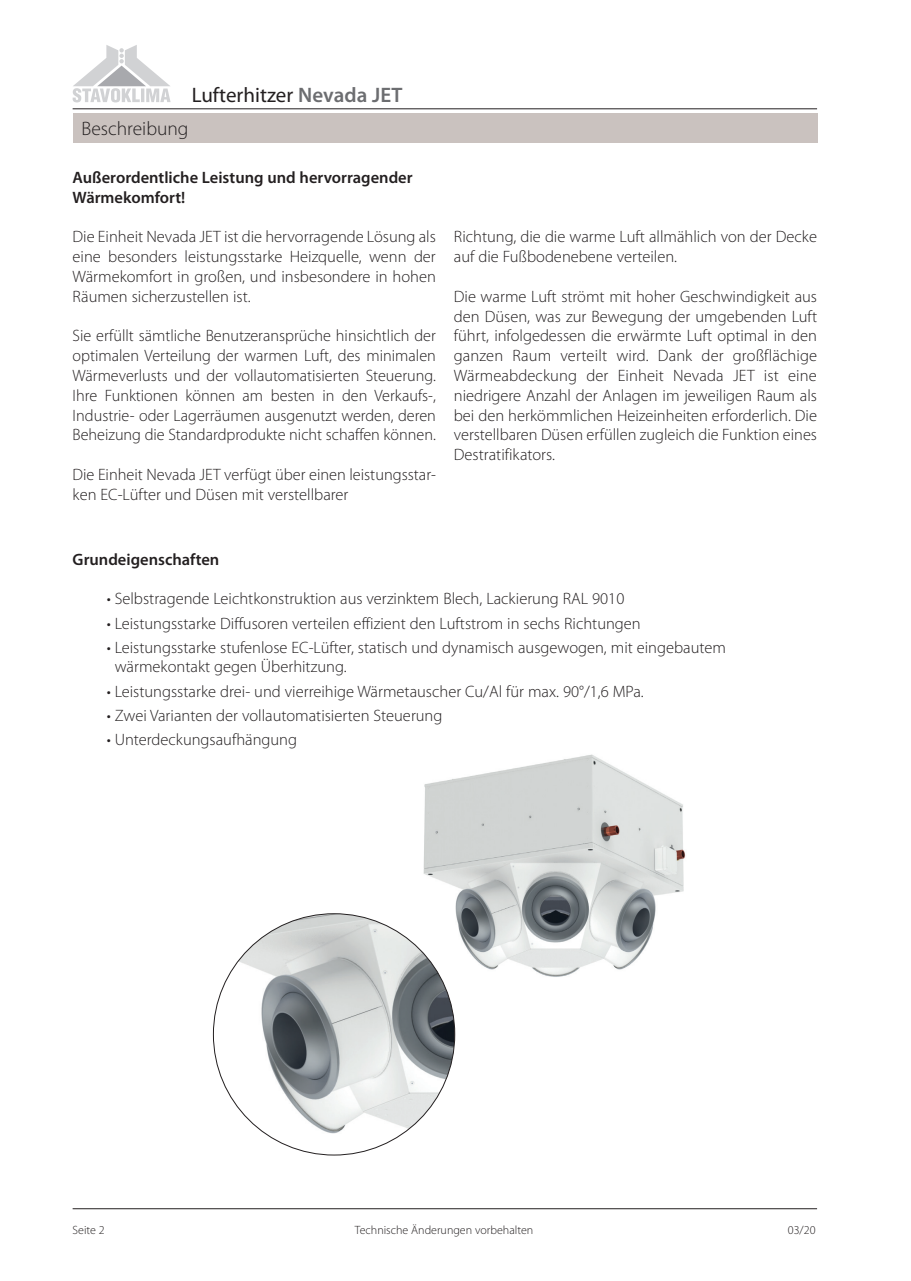
<style>
.page{position:relative;width:911px;height:1281px;background:#fff}
.page>*{position:absolute;margin:0;border:0;box-sizing:border-box;transform-origin:0 0}
.t1{font:21px "Myriad Pro";color:#231f20}
.t2{font:300 19.5px "Myriad Pro";color:#231f20}
.t3{font:300 16.5px/19.8px "Myriad Pro";color:#231f20;text-align:justify}
.t4{font:600 16.5px/19.8px "Myriad Pro";color:#231f20}
.t5{font:300 12px "Myriad Pro";color:#231f20}
.s1{font-weight:600;color:#6c6d70}
</style>
<div class="page">
<hr style="left:73px;top:108px;width:744px;height:1px;background:#231f20">
<div style="left:73px;top:113px;width:744px;height:30px;background:#cac2bf"></div>
<hr style="left:73px;top:1208px;width:744px;height:1px;background:#231f20">
<svg style="left:73px;top:45px;width:97px;height:57px"></svg>
<img style="left:423px;top:754px;width:263px;height:238px">
<img style="left:213px;top:913px;width:242px;height:242px;border-radius:121px">
<p class="t1" style="left:192px;top:82px;width:212px">Lufterhitzer <span class="s1">Nevada JET</span></p>
<p class="t2" style="left:81px;top:118px;width:108px">Beschreibung</p>
<p class="t4" style="left:73px;top:167px;width:341px">Außerordentliche Leistung und hervorragender<br>Wärmekomfort!</p>
<p class="t3" style="left:73px;top:227px;width:365px">Die Einheit Nevada JET ist die hervorragende Lösung als eine besonders leistungsstarke Heizquelle, wenn der Wärmekomfort in großen, und insbesondere in hohen Räumen sicherzustellen ist.</p>
<p class="t3" style="left:73px;top:326px;width:365px">Sie erfüllt sämtliche Benutzeransprüche hinsichtlich der optimalen Verteilung der warmen Luft, des minimalen Wärmeverlusts und der vollautomatisierten Steuerung.<br>Ihre Funktionen können am besten in den Verkaufs-, Industrie- oder Lagerräumen ausgenutzt werden, deren Beheizung die Standardprodukte nicht schaffen können.</p>
<p class="t3" style="left:73px;top:465px;width:365px">Die Einheit Nevada JET verfügt über einen leistungsstar&shy;ken EC-Lüfter und Düsen mit verstellbarer</p>
<p class="t3" style="left:454px;top:227px;width:365px">Richtung, die die warme Luft allmählich von der Decke auf die Fußbodenebene verteilen.</p>
<p class="t3" style="left:454px;top:286px;width:365px">Die warme Luft strömt mit hoher Geschwindigkeit aus den Düsen, was zur Bewegung der umgebenden Luft führt, infolgedessen die erwärmte Luft optimal in den ganzen Raum verteilt wird. Dank der großflächige Wärmeabdeckung der Einheit Nevada JET ist eine niedrigere Anzahl der Anlagen im jeweiligen Raum als bei den herkömmlichen Heizeinheiten erforderlich. Die verstellbaren Düsen erfüllen zugleich die Funktion eines Destratifikators.</p>
<p class="t4" style="left:73px;top:549px;width:148px">Grundeigenschaften</p>
<p class="t3" style="left:107px;top:589px;width:519px">• Selbstragende Leichtkonstruktion aus verzinktem Blech, Lackierung RAL 9010</p>
<p class="t3" style="left:107px;top:613px;width:535px">• Leistungsstarke Diffusoren verteilen effizient den Luftstrom in sechs Richtungen</p>
<p class="t3" style="left:115px;top:637px;width:613px;text-indent:-8px">• Leistungsstarke stufenlose EC-Lüfter, statisch und dynamisch ausgewogen, mit eingebautem wärmekontakt gegen Überhitzung.</p>
<p class="t3" style="left:107px;top:681px;width:538px">• Leistungsstarke drei- und vierreihige Wärmetauscher Cu/Al für max. 90°/1,6 MPa.</p>
<p class="t3" style="left:107px;top:705px;width:337px">• Zwei Varianten der vollautomatisierten Steuerung</p>
<p class="t3" style="left:107px;top:729px;width:192px">• Unterdeckungsaufhängung</p>
<p class="t5" style="left:73px;top:1223px;width:34px">Seite 2</p>
<p class="t5" style="left:355px;top:1223px;width:180px">Technische Änderungen vorbehalten</p>
<p class="t5" style="left:788px;top:1223px;width:29px">03/20</p>
</div>
